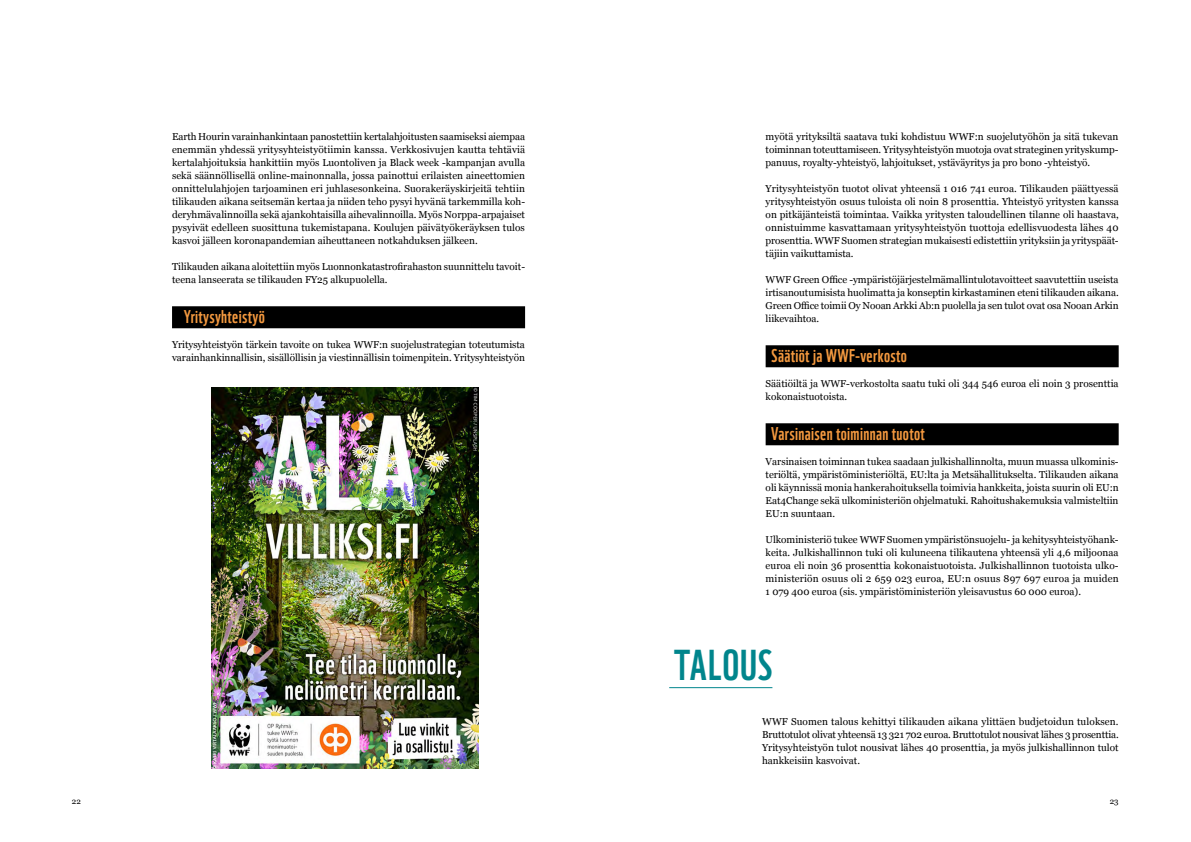
<style>
.page{position:relative;width:1191px;height:842px;background:#fff}
.page>*{position:absolute;margin:0;border:0;box-sizing:border-box;transform-origin:0 0}
.t1{font:42px "WWF";letter-spacing:.015em;color:#00858c}
.t2{font:18px "WWF";letter-spacing:.02em;color:#f4993f}
.t3{font:10px/13px "Georgia";letter-spacing:-.005em;color:#000;text-align:justify}
.t4{font:8px "Georgia";color:#000}
</style>
<div class="page">
<div style="left:172px;top:306px;width:353px;height:22px;background:#000"></div>
<div style="left:765px;top:345px;width:353px;height:22px;background:#000"></div>
<div style="left:765px;top:423px;width:353px;height:22px;background:#000"></div>
<hr style="left:669px;top:687px;width:103px;height:1px;background:#00858c">
<img style="left:212px;top:387px;width:267px;height:381px">
<p class="t3" style="left:172px;top:130px;width:354px">Earth Hourin varainhankintaan panostettiin kertalahjoitusten saamiseksi aiempaa enemmän yhdessä yritysyhteistyötiimin kanssa. Verkkosivujen kautta tehtäviä kertalahjoituksia hankittiin myös Luontoliven ja Black week -kampanjan avulla sekä säännöllisellä online-mainonnalla, jossa painottui erilaisten aineettomien onnittelulahjojen tarjoaminen eri juhlasesonkeina. Suorakeräyskirjeitä tehtiin tilikauden aikana seitsemän kertaa ja niiden teho pysyi hyvänä tarkemmilla koh&shy;deryhmävalinnoilla sekä ajankohtaisilla aihevalinnoilla. Myös Norppa-arpajaiset pysyivät edelleen suosittuna tukemistapana. Koulujen päivätyökeräyksen tulos kasvoi jälleen koronapandemian aiheuttaneen notkahduksen jälkeen.</p>
<p class="t3" style="left:172px;top:260px;width:354px">Tilikauden aikana aloitettiin myös Luonnonkatastrofirahaston suunnittelu tavoit&shy;teena lanseerata se tilikauden FY25 alkupuolella.</p>
<h2 class="t2" style="left:184px;top:302px;width:83px">Yritysyhteistyö</h2>
<p class="t3" style="left:172px;top:338px;width:354px">Yritysyhteistyön tärkein tavoite on tukea WWF:n suojelustrategian toteutumista varainhankinnallisin, sisällöllisin ja viestinnällisin toimenpitein. Yritysyhteistyön</p>
<p class="t3" style="left:765px;top:130px;width:354px">myötä yrityksiltä saatava tuki kohdistuu WWF:n suojelutyöhön ja sitä tukevan toiminnan toteuttamiseen. Yritysyhteistyön muotoja ovat strateginen yrityskump&shy;panuus, royalty-yhteistyö, lahjoitukset, ystäväyritys ja pro bono -yhteistyö.</p>
<p class="t3" style="left:765px;top:182px;width:355px">Yritysyhteistyön tuotot olivat yhteensä 1 016 741 euroa. Tilikauden päättyessä yritysyhteistyön osuus tuloista oli noin 8 prosenttia. Yhteistyö yritysten kanssa on pitkäjänteistä toimintaa. Vaikka yritysten taloudellinen tilanne oli haastava, onnistuimme kasvattamaan yritysyhteistyön tuottoja edellisvuodesta lähes 40 prosenttia. WWF Suomen strategian mukaisesti edistettiin yrityksiin ja yrityspäät&shy;täjiin vaikuttamista.</p>
<p class="t3" style="left:765px;top:273px;width:354px">WWF Green Office -ympäristöjärjestelmämallintulotavoitteet saavutettiin useista irtisanoutumisista huolimatta ja konseptin kirkastaminen eteni tilikauden aikana.<br>Green Office toimii Oy Nooan Arkki Ab:n puolella ja sen tulot ovat osa Nooan Arkin liikevaihtoa.</p>
<h2 class="t2" style="left:771px;top:341px;width:137px">Säätiöt ja WWF-verkosto</h2>
<p class="t3" style="left:765px;top:377px;width:354px">Säätiöiltä ja WWF-verkostolta saatu tuki oli 344 546 euroa eli noin 3 prosenttia kokonaistuotoista.</p>
<h2 class="t2" style="left:771px;top:419px;width:155px">Varsinaisen toiminnan tuotot</h2>
<p class="t3" style="left:765px;top:455px;width:355px">Varsinaisen toiminnan tukea saadaan julkishallinnolta, muun muassa ulkominis&shy;teriöltä, ympäristöministeriöltä, EU:lta ja Metsähallitukselta. Tilikauden aikana oli käynnissä monia hankerahoituksella toimivia hankkeita, joista suurin oli EU:n Eat4Change sekä ulkoministeriön ohjelmatuki. Rahoitushakemuksia valmisteltiin EU:n suuntaan.</p>
<p class="t3" style="left:765px;top:533px;width:354px">Ulkoministeriö tukee WWF Suomen ympäristönsuojelu- ja kehitysyhteistyöhank&shy;keita. Julkishallinnon tuki oli kuluneena tilikautena yhteensä yli 4,6 miljoonaa euroa eli noin 36 prosenttia kokonaistuotoista. Julkishallinnon tuotoista ulko&shy;ministeriön osuus oli 2 659 023 euroa, EU:n osuus 897 697 euroa ja muiden 1 079 400 euroa (sis. ympäristöministeriön yleisavustus 60 000 euroa).</p>
<h1 class="t1" style="left:674px;top:632px;width:100px">TALOUS</h1>
<p class="t3" style="left:762px;top:715px;width:358px">WWF Suomen talous kehittyi tilikauden aikana ylittäen budjetoidun tuloksen.<br>Bruttotulot olivat yhteensä 13 321 702 euroa. Bruttotulot nousivat lähes 3 prosenttia.<br>Yritysyhteistyön tulot nousivat lähes 40 prosenttia, ja myös julkishallinnon tulot hankkeisiin kasvoivat.</p>
<p class="t4" style="left:72px;top:795px;width:10px">22</p>
<p class="t4" style="left:1109px;top:795px;width:10px">23</p>
</div>
